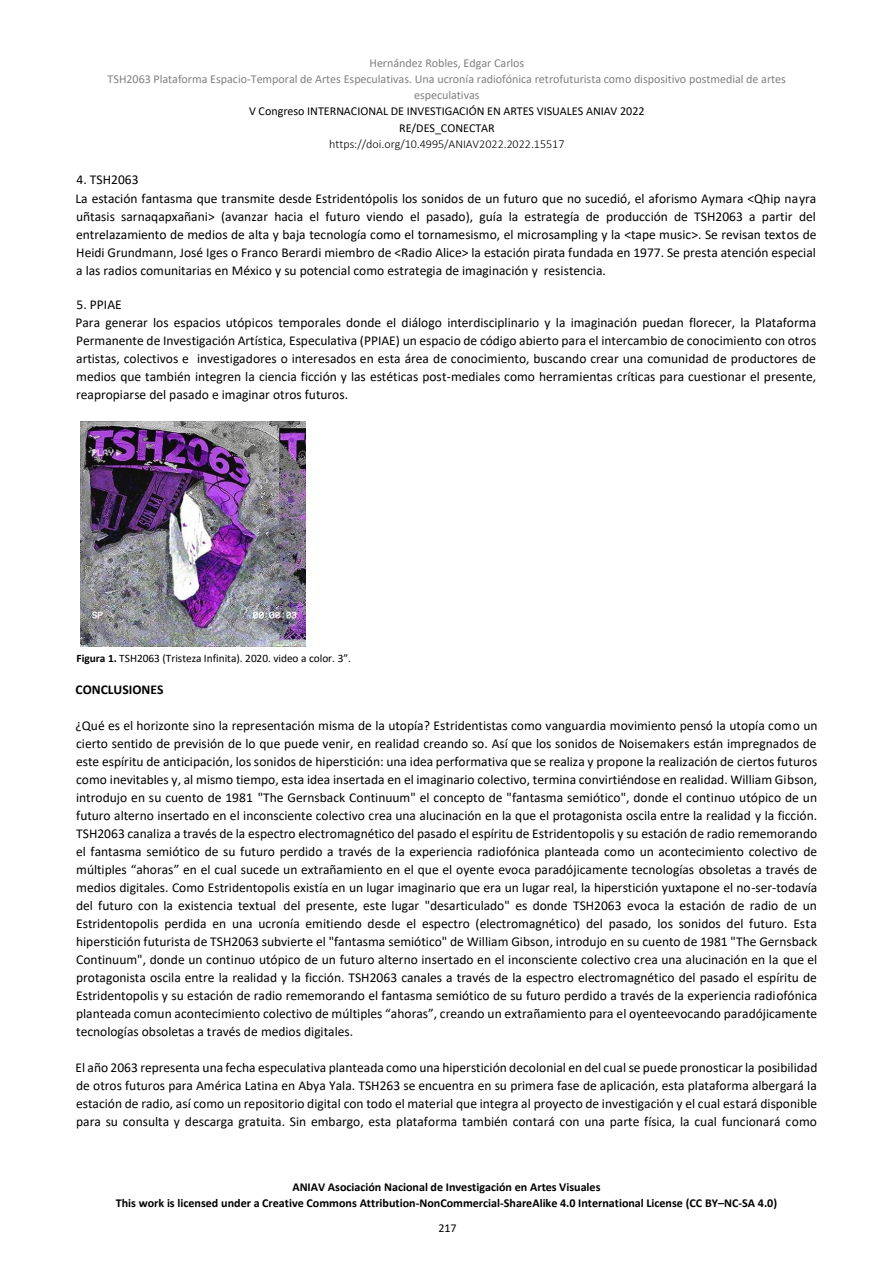
<style>
.page{position:relative;width:895px;height:1264px;background:#fff}
.page>*{position:absolute;margin:0;border:0;box-sizing:border-box;transform-origin:0 0}
.t1{font:13.5px/18px "Calibri";color:#000;text-align:justify}
.t2{font:700 13.5px "Calibri";letter-spacing:.005em;color:#000}
.t3{font:700 12px/15.9px "Calibri";color:#000;text-align:center}
.t4{font:12px/15.9px "Calibri";letter-spacing:-.005em;color:#808080;text-align:center}
.t5{font:12px/17px "Calibri";color:#000;text-align:center}
.t6{font:300 12px "Calibri";color:#000}
.t7{font:11.4px "Calibri";color:#000}
.s1{font-weight:700}
</style>
<div class="page">
<img style="left:80px;top:421px;width:225px;height:225px">
<p class="t4" style="left:107px;top:55px;width:679px">Hernández Robles, Edgar Carlos<br>TSH2063 Plataforma Espacio-Temporal de Artes Especulativas. Una ucronía radiofónica retrofuturista como dispositivo postmedial de artes especulativas</p>
<p class="t5" style="left:249px;top:102px;width:397px">V Congreso INTERNACIONAL DE INVESTIGACIÓN EN ARTES VISUALES ANIAV 2022<br>RE/DES_CONECTAR</p>
<p class="t6" style="left:329px;top:139px;width:236px">https://doi.org/10.4995/ANIAV2022.2022.15517</p>
<p class="t1" style="left:76px;top:170px;width:63px">4. TSH2063</p>
<p class="t1" style="left:75px;top:189px;width:742px">La estación fantasma que transmite desde Estridentópolis los sonidos de un futuro que no sucedió, el aforismo Aymara &lt;Qhip nayra uñtasis sarnaqapxañani&gt; (avanzar hacia el futuro viendo el pasado), guía la estrategía de producción de TSH2063 a partir del entrelazamiento de medios de alta y baja tecnología como el tornamesismo, el microsampling y la &lt;tape music&gt;. Se revisan textos de Heidi Grundmann, José Iges o Franco Berardi miembro de &lt;Radio Alice&gt; la estación pirata fundada en 1977. Se presta atención especial a las radios comunitarias en México y su potencial como estrategia de imaginación y resistencia.</p>
<p class="t1" style="left:76px;top:295px;width:47px">5. PPIAE</p>
<p class="t1" style="left:75px;top:313px;width:742px">Para generar los espacios utópicos temporales donde el diálogo interdisciplinario y la imaginación puedan florecer, la Plataforma Permanente de Investigación Artística, Especulativa (PPIAE) un espacio de código abierto para el intercambio de conocimiento con otros artistas, colectivos e investigadores o interesados en esta área de conocimiento, buscando crear una comunidad de productores de medios que también integren la ciencia ficción y las estéticas post-mediales como herramientas críticas para cuestionar el presente, reapropiarse del pasado e imaginar otros futuros.</p>
<p class="t7" style="left:76px;top:650px;width:276px"><span class="s1">Figura 1.</span> TSH2063 (Tristeza Infinita). 2020. video a color. 3”.</p>
<p class="t2" style="left:75px;top:679px;width:89px">CONCLUSIONES</p>
<p class="t1" style="left:75px;top:715px;width:743px">¿Qué es el horizonte sino la representación misma de la utopía? Estridentistas como vanguardia movimiento pensó la utopía como un cierto sentido de previsión de lo que puede venir, en realidad creando so. Así que los sonidos de Noisemakers están impregnados de este espíritu de anticipación, los sonidos de hiperstición: una idea performativa que se realiza y propone la realización de ciertos futuros como inevitables y, al mismo tiempo, esta idea insertada en el imaginario colectivo, termina convirtiéndose en realidad. William Gibson, introdujo en su cuento de 1981 "The Gernsback Continuum" el concepto de "fantasma semiótico", donde el continuo utópico de un futuro alterno insertado en el inconsciente colectivo crea una alucinación en la que el protagonista oscila entre la realidad y la ficción.<br>TSH2063 canaliza a través de la espectro electromagnético del pasado el espíritu de Estridentopolis y su estación de radio rememorando el fantasma semiótico de su futuro perdido a través de la experiencia radiofónica planteada como un acontecimiento colectivo de múltiples “ahoras” en el cual sucede un extrañamiento en el que el oyente evoca paradójicamente tecnologías obsoletas a través de medios digitales. Como Estridentopolis existía en un lugar imaginario que era un lugar real, la hiperstición yuxtapone el no-ser-todavía del futuro con la existencia textual del presente, este lugar "desarticulado" es donde TSH2063 evoca la estación de radio de un Estridentopolis perdida en una ucronía emitiendo desde el espectro (electromagnético) del pasado, los sonidos del futuro. Esta hiperstición futurista de TSH2063 subvierte el "fantasma semiótico" de William Gibson, introdujo en su cuento de 1981 "The Gernsback Continuum", donde un continuo utópico de un futuro alterno insertado en el inconsciente colectivo crea una alucinación en la que el protagonista oscila entre la realidad y la ficción. TSH2063 canales a través de la espectro electromagnético del pasado el espíritu de Estridentopolis y su estación de radio rememorando el fantasma semiótico de su futuro perdido a través de la experiencia radiofónica planteada comun acontecimiento colectivo de múltiples “ahoras”, creando un extrañamiento para el oyenteevocando paradójicamente tecnologías obsoletas a través de medios digitales.</p>
<p class="t1" style="left:75px;top:1057px;width:743px">El año 2063 representa una fecha especulativa planteada como una hiperstición decolonial en del cual se puede pronosticar la posibilidad de otros futuros para América Latina en Abya Yala. TSH263 se encuentra en su primera fase de aplicación, esta plataforma albergará la estación de radio, así como un repositorio digital con todo el material que integra al proyecto de investigación y el cual estará disponible para su consulta y descarga gratuita. Sin embargo, esta plataforma también contará con una parte física, la cual funcionará como</p>
<p class="t3" style="left:116px;top:1178px;width:662px">ANIAV Asociación Nacional de Investigación en Artes Visuales<br>This work is licensed under a Creative Commons Attribution-NonCommercial-ShareAlike 4.0 International License (CC BY–NC-SA 4.0)</p>
<p class="t5" style="left:438px;top:1218px;width:20px">217</p>
</div>
